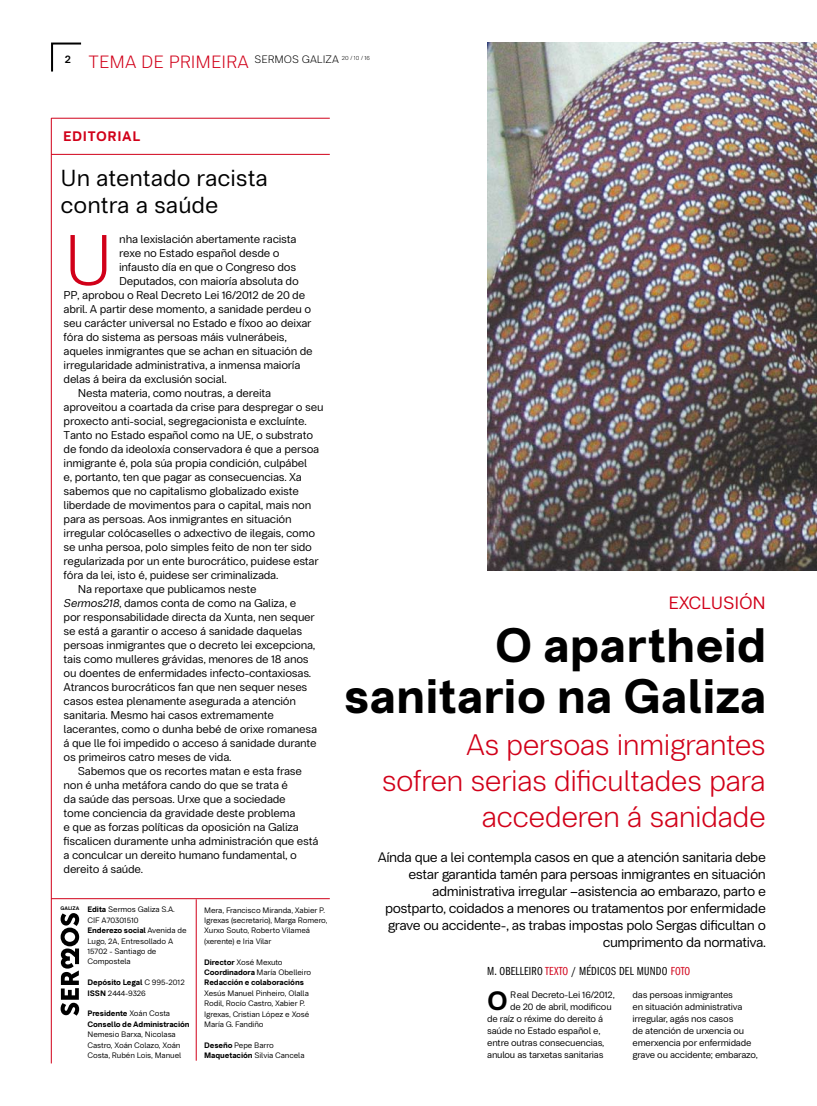
<style>
.page{position:relative;width:817px;height:1106px;background:#fff}
.page>*{position:absolute;margin:0;border:0;box-sizing:border-box;transform-origin:0 0}
.t1{font:300 72.4px "Mais Grotesk";color:#d10019}
.t2{font:700 49px/51px "Mais Grotesk";color:#000;text-align:right}
.t3{font:300 30px/36px "Mais Grotesk";letter-spacing:-.02em;color:#d10019;text-align:right}
.t4{font:700 26.9px "Mais Grotesk";color:#000}
.t5{font:23.5px/27px "Mais Grotesk";color:#000}
.t6{font:300 18px "Mais Grotesk";color:#d10019}
.t7{font:18px "Mais Grotesk";letter-spacing:-.01em;color:#d10019}
.t8{font:14px/17px "Mais Grotesk";letter-spacing:-.03em;color:#000;text-align:right}
.t9{font:700 14px "Mais Grotesk";letter-spacing:.05em;color:#d10019}
.t10{font:12px "Franklin Gothic Book Cmpr";letter-spacing:.02em;color:#000}
.t11{font:11.5px "Mais Grotesk";letter-spacing:-.02em;color:#000}
.t12{font:600 11px "Mais Grotesk";color:#000}
.t13{font:300 10.9px "Mais Grotesk";color:#000}
.t14{font:9.5px/12px "Mais Grotesk";letter-spacing:-.02em;color:#000}
.t15{font:8px/10.4px "Mais Grotesk";letter-spacing:-.01em;color:#000}
.t16{font:700 8px/10.4px "Mais Grotesk";letter-spacing:-.01em;color:#000}
.t17{font:700 5.2px "Mais Grotesk";color:#000}
.s1{font-style:italic}
.s2{font-weight:400}
.s3{font-weight:700}
.s4{color:#d10019}
</style>
<div class="page">
<svg style="left:51px;top:42px;width:31px;height:30px"></svg>
<hr style="left:51px;top:154px;width:279px;height:1px;background:#d10019">
<hr style="left:51px;top:118px;width:279px;height:1px;background:#d10019">
<hr style="left:51px;top:118px;width:1px;height:945px;background:#d10019">
<hr style="left:51px;top:898px;width:279px;height:1px;background:#d10019">
<svg style="left:61px;top:913px;width:18px;height:102px"></svg>
<hr style="left:196px;top:899px;width:1px;height:161px;background:#d10019">
<img style="left:487px;top:43px;width:329px;height:527px">
<p class="t12" style="left:65px;top:52px;width:8px">2</p>
<p class="t13" style="left:254px;top:53px;width:117px">SERMOS GALIZA <sup>20</sup> <sup>/</sup> <sup>10</sup> <sup>/</sup> <sup>16</sup></p>
<h3 class="t6" style="left:89px;top:52px;width:162px">TEMA DE PRIMEIRA</h3>
<p class="t9" style="left:63px;top:126px;width:79px">EDITORIAL</p>
<h3 class="t5" style="left:60px;top:163px;width:209px">Un atentado racista contra a saúde</h3>
<h1 class="t1" style="left:64px;top:219px;width:51px">U</h1>
<p class="t11" style="left:119px;top:232px;width:179px">nha lexislación abertamente racista</p>
<p class="t11" style="left:119px;top:246px;width:162px">rexe no Estado español desde o</p>
<p class="t11" style="left:119px;top:260px;width:178px">infausto día en que o Congreso dos</p>
<p class="t11" style="left:119px;top:274px;width:181px">Deputados, con maioría absoluta do</p>
<p class="t11" style="left:64px;top:288px;width:243px">PP, aprobou o Real Decreto Lei 16/2012 de 20 de</p>
<p class="t11" style="left:64px;top:302px;width:249px">abril. A partir dese momento, a sanidade perdeu o</p>
<p class="t11" style="left:64px;top:316px;width:249px">seu carácter universal no Estado e fíxoo ao deixar</p>
<p class="t11" style="left:64px;top:330px;width:225px">fóra do sistema as persoas máis vulnerábeis,</p>
<p class="t11" style="left:64px;top:344px;width:250px">aqueles inmigrantes que se achan en situación de</p>
<p class="t11" style="left:64px;top:358px;width:238px">irregularidade administrativa, a inmensa maioría</p>
<p class="t11" style="left:64px;top:372px;width:164px">delas á beira da exclusión social.</p>
<p class="t11" style="left:78px;top:386px;width:195px">Nesta materia, como noutras, a dereita</p>
<p class="t11" style="left:64px;top:400px;width:261px">aproveitou a coartada da crise para despregar o seu</p>
<p class="t11" style="left:64px;top:414px;width:245px">proxecto anti-social, segregacionista e excluínte.</p>
<p class="t11" style="left:64px;top:428px;width:251px">Tanto no Estado español como na UE, o substrato</p>
<p class="t11" style="left:64px;top:442px;width:257px">de fondo da ideoloxía conservadora é que a persoa</p>
<p class="t11" style="left:64px;top:456px;width:245px">inmigrante é, pola súa propia condición, culpábel</p>
<p class="t11" style="left:64px;top:470px;width:240px">e, portanto, ten que pagar as consecuencias. Xa</p>
<p class="t11" style="left:64px;top:484px;width:237px">sabemos que no capitalismo globalizado existe</p>
<p class="t11" style="left:64px;top:498px;width:249px">liberdade de movimentos para o capital, mais non</p>
<p class="t11" style="left:64px;top:512px;width:229px">para as persoas. Aos inmigrantes en situación</p>
<p class="t11" style="left:64px;top:526px;width:253px">irregular colócaselles o adxectivo de ilegais, como</p>
<p class="t11" style="left:64px;top:540px;width:250px">se unha persoa, polo simples feito de non ter sido</p>
<p class="t11" style="left:64px;top:554px;width:256px">regularizada por un ente burocrático, puidese estar</p>
<p class="t11" style="left:64px;top:568px;width:216px">fóra da lei, isto é, puidese ser criminalizada.</p>
<p class="t11" style="left:78px;top:582px;width:180px">Na reportaxe que publicamos neste</p>
<p class="t11" style="left:64px;top:596px;width:234px"><span class="s1">Sermos218</span>, damos conta de como na Galiza, e</p>
<p class="t11" style="left:64px;top:610px;width:253px">por responsabilidade directa da Xunta, nen sequer</p>
<p class="t11" style="left:64px;top:624px;width:240px">se está a garantir o acceso á sanidade daquelas</p>
<p class="t11" style="left:64px;top:638px;width:253px">persoas inmigrantes que o decreto lei excepciona,</p>
<p class="t11" style="left:64px;top:652px;width:246px">tais como mulleres grávidas, menores de 18 anos</p>
<p class="t11" style="left:64px;top:666px;width:249px">ou doentes de enfermidades infecto-contaxiosas.</p>
<p class="t11" style="left:64px;top:680px;width:245px">Atrancos burocráticos fan que nen sequer neses</p>
<p class="t11" style="left:64px;top:694px;width:234px">casos estea plenamente asegurada a atención</p>
<p class="t11" style="left:64px;top:708px;width:212px">sanitaria. Mesmo hai casos extremamente</p>
<p class="t11" style="left:64px;top:722px;width:255px">lacerantes, como o dunha bebé de orixe romanesa</p>
<p class="t11" style="left:64px;top:736px;width:255px">á que lle foi impedido o acceso á sanidade durante</p>
<p class="t11" style="left:64px;top:750px;width:169px">os primeiros catro meses de vida.</p>
<p class="t11" style="left:78px;top:764px;width:225px">Sabemos que os recortes matan e esta frase</p>
<p class="t11" style="left:64px;top:778px;width:226px">non é unha metáfora cando do que se trata é</p>
<p class="t11" style="left:64px;top:792px;width:224px">da saúde das persoas. Urxe que a sociedade</p>
<p class="t11" style="left:64px;top:806px;width:233px">tome conciencia da gravidade deste problema</p>
<p class="t11" style="left:64px;top:820px;width:237px">e que as forzas políticas da oposición na Galiza</p>
<p class="t11" style="left:64px;top:834px;width:256px">fiscalicen duramente unha administración que está</p>
<p class="t11" style="left:64px;top:848px;width:235px">a conculcar un dereito humano fundamental, o</p>
<p class="t11" style="left:64px;top:862px;width:81px">dereito á saúde.</p>
<p class="t17" style="left:61px;top:905px;width:20px">GALIZA</p>
<p class="t15" style="left:204px;top:904px;width:125px">Mera, Francisco Miranda, Xabier P.<br>Igrexas (secretario), Marga Romero,<br>Xurxo Souto, Roberto Vilameá (xerente) e Iria Vilar</p>
<p class="t16" style="left:204px;top:956px;width:108px">Director <span class="s2">Xosé Mexuto<br></span>Coordinadora <span class="s2">María Obelleiro<br></span>Redacción e colaboracións</p>
<p class="t15" style="left:204px;top:987px;width:107px">Xesús Manuel Pinheiro, Olalla<br>Rodil, Rocío Castro, Xabier P.<br>Igrexas, Cristian López e Xosé<br>María G. Fandiño</p>
<p class="t15" style="left:204px;top:1039px;width:102px"><span class="s3">Deseño</span> Pepe Barro<br><span class="s3">Maquetación</span> Silvia Cancela</p>
<p class="t15" style="left:87px;top:904px;width:101px"><span class="s3">Edita</span> Sermos Galiza S.A.<br>CIF A70301510<br><span class="s3">Enderezo social</span> Avenida de<br>Lugo, 2A, Entresollado A<br>15702 - Santiago de<br>Compostela</p>
<p class="t15" style="left:87px;top:977px;width:99px"><span class="s3">Depósito Legal</span> C 995-2012<br><span class="s3">ISSN</span> 2444-9326</p>
<p class="t16" style="left:87px;top:1007px;width:104px">Presidente <span class="s2">Xoán Costa<br></span>Consello de Administración</p>
<p class="t15" style="left:87px;top:1029px;width:95px">Nemesio Barxa, Nicolasa<br>Castro, Xoán Colazo, Xoán<br>Costa, Rubén Lois, Manuel</p>
<h3 class="t7" style="left:668px;top:592px;width:99px">EXCLUSIÓN</h3>
<h2 class="t2" style="left:344px;top:615px;width:424px">O apartheid sanitario na Galiza</h2>
<h3 class="t3" style="left:382px;top:726px;width:385px">As persoas inmigrantes sofren serias dificultades para accederen á sanidade</h3>
<p class="t8" style="left:378px;top:848px;width:389px">Aínda que a lei contempla casos en que a atención sanitaria debe estar garantida tamén para persoas inmigrantes en situación administrativa irregular –asistencia ao embarazo, parto e postparto, coidados a menores ou tratamentos por enfermidade grave ou accidente-, as trabas impostas polo Sergas dificultan o cumprimento da normativa.</p>
<p class="t10" style="left:487px;top:964px;width:204px">M. OBELLEIRO <span class="s4">TEXTO</span> / MÉDICOS DEL MUNDO <span class="s4">FOTO</span></p>
<h3 class="t4" style="left:487px;top:982px;width:22px">O</h3>
<p class="t14" style="left:510px;top:988px;width:106px">Real Decreto-Lei 16/2012,</p>
<p class="t14" style="left:632px;top:988px;width:127px">das persoas inmigrantes<br>en situación administrativa irregular, agás nos casos<br>de atención de urxencia ou emerxencia por enfermidade grave ou accidente; embarazo,</p>
<p class="t14" style="left:510px;top:1000px;width:103px">de 20 de abril, modificou</p>
<p class="t14" style="left:487px;top:1012px;width:117px">de raíz o réxime do dereito á</p>
<p class="t14" style="left:487px;top:1024px;width:115px">saúde no Estado español e,</p>
<p class="t14" style="left:487px;top:1036px;width:119px">entre outras consecuencias,</p>
<p class="t14" style="left:487px;top:1048px;width:118px">anulou as tarxetas sanitarias</p>
</div>
